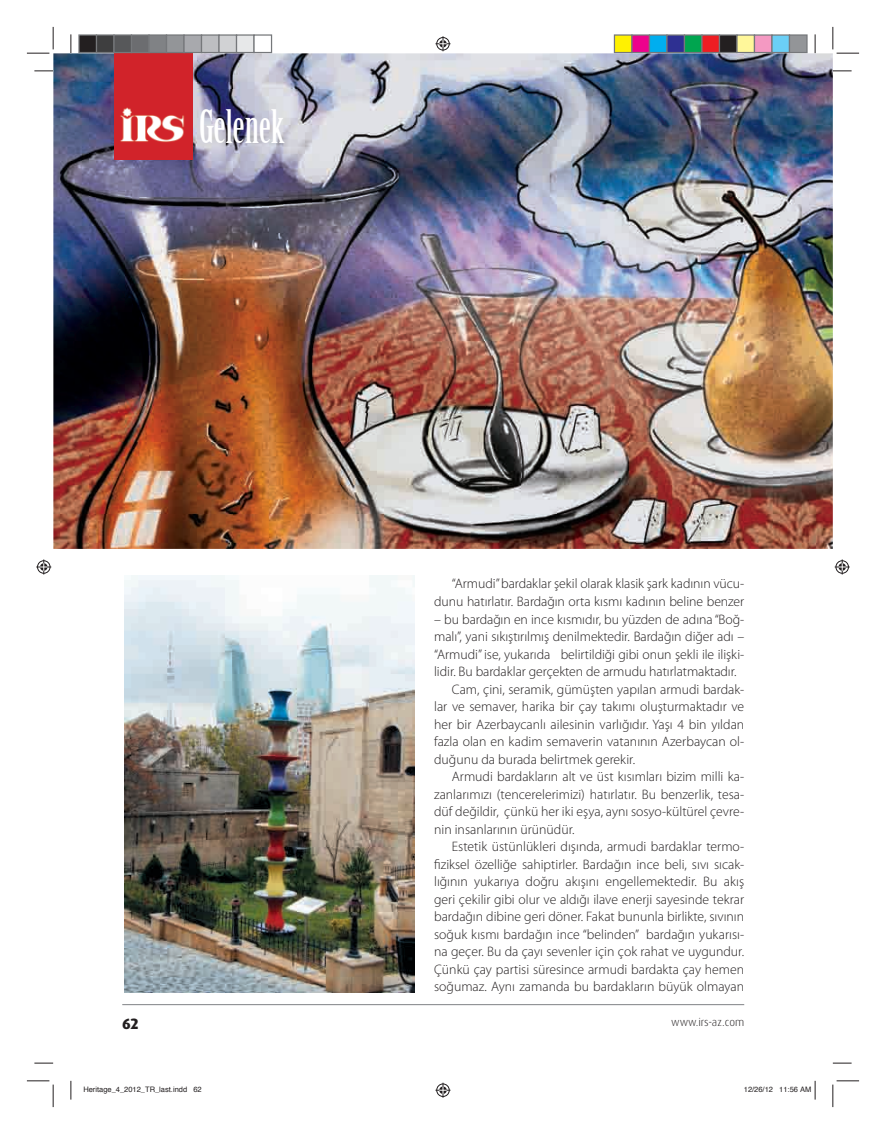
<style>
.page{position:relative;width:886px;height:1134px;background:#fff}
.page>*{position:absolute;margin:0;border:0;box-sizing:border-box;transform-origin:0 0}
.t1{font:45.12px "Birch Std";color:#fff}
.t2{font:800 15px "Dax Pro";color:#231f20}
.t3{font:300 13.75px/17.5px "Myriad Pro";color:#231f20;text-align:right}
.t4{font:300 11.25px "Dax Pro";color:#231f20}
.t5{font:7.5px "Helvetica";color:#231f20}
</style>
<div class="page">
<hr style="left:122px;top:1004px;width:622px;height:1px;background:#808285">
<img style="left:53px;top:53px;width:780px;height:496px">
<div style="left:114px;top:53px;width:78px;height:106px;background:#d1232a"></div>
<img style="left:120px;top:107px;width:65px;height:35px">
<img style="left:124px;top:575px;width:291px;height:417px">
<svg style="left:34px;top:70px;width:19px;height:2px"></svg>
<svg style="left:833px;top:70px;width:18px;height:2px"></svg>
<svg style="left:34px;top:1062px;width:19px;height:2px"></svg>
<svg style="left:833px;top:1062px;width:18px;height:2px"></svg>
<svg style="left:70px;top:34px;width:2px;height:19px"></svg>
<svg style="left:70px;top:1081px;width:2px;height:18px"></svg>
<svg style="left:814px;top:34px;width:2px;height:19px"></svg>
<svg style="left:27px;top:27px;width:27px;height:27px"></svg>
<svg style="left:27px;top:1080px;width:27px;height:27px"></svg>
<svg style="left:832px;top:27px;width:27px;height:27px"></svg>
<svg style="left:832px;top:1080px;width:27px;height:27px"></svg>
<svg style="left:435px;top:36px;width:15px;height:15px"></svg>
<svg style="left:435px;top:1083px;width:15px;height:15px"></svg>
<svg style="left:36px;top:559px;width:15px;height:15px"></svg>
<svg style="left:835px;top:559px;width:15px;height:15px"></svg>
<div style="left:79px;top:35px;width:17px;height:18px;background:#231f20"></div>
<div style="left:78px;top:34px;width:19px;height:19px;border:1px solid #76787b"></div>
<div style="left:96px;top:35px;width:18px;height:18px;background:#3e3e3f"></div>
<div style="left:96px;top:34px;width:19px;height:19px;border:1px solid #76787b"></div>
<div style="left:114px;top:35px;width:17px;height:18px;background:#57585a"></div>
<div style="left:113px;top:34px;width:19px;height:19px;border:1px solid #76787b"></div>
<div style="left:131px;top:35px;width:18px;height:18px;background:#6c6d70"></div>
<div style="left:131px;top:34px;width:19px;height:19px;border:1px solid #76787b"></div>
<div style="left:149px;top:35px;width:17px;height:18px;background:#808285"></div>
<div style="left:148px;top:34px;width:19px;height:19px;border:1px solid #76787b"></div>
<div style="left:166px;top:35px;width:18px;height:18px;background:#939598"></div>
<div style="left:166px;top:34px;width:19px;height:19px;border:1px solid #76787b"></div>
<div style="left:184px;top:35px;width:17px;height:18px;background:#a8a9ad"></div>
<div style="left:183px;top:34px;width:19px;height:19px;border:1px solid #76787b"></div>
<div style="left:201px;top:35px;width:18px;height:18px;background:#bdbec1"></div>
<div style="left:201px;top:34px;width:19px;height:19px;border:1px solid #76787b"></div>
<div style="left:219px;top:35px;width:17px;height:18px;background:#d1d2d4"></div>
<div style="left:218px;top:34px;width:19px;height:19px;border:1px solid #76787b"></div>
<div style="left:236px;top:35px;width:18px;height:18px;background:#e7e8e9"></div>
<div style="left:236px;top:34px;width:19px;height:19px;border:1px solid #76787b"></div>
<div style="left:253px;top:34px;width:19px;height:19px;border:1px solid #76787b"></div>
<div style="left:614px;top:35px;width:18px;height:18px;background:#fff101"></div>
<div style="left:614px;top:34px;width:18px;height:19px;border:1px solid #76787b"></div>
<div style="left:632px;top:35px;width:17px;height:18px;background:#ed028c"></div>
<div style="left:631px;top:34px;width:19px;height:19px;border:1px solid #76787b"></div>
<div style="left:649px;top:35px;width:18px;height:18px;background:#00aeef"></div>
<div style="left:649px;top:34px;width:18px;height:19px;border:1px solid #76787b"></div>
<div style="left:667px;top:35px;width:17px;height:18px;background:#2e3092"></div>
<div style="left:666px;top:34px;width:19px;height:19px;border:1px solid #76787b"></div>
<div style="left:684px;top:35px;width:18px;height:18px;background:#00a54f"></div>
<div style="left:684px;top:34px;width:18px;height:19px;border:1px solid #76787b"></div>
<div style="left:702px;top:35px;width:17px;height:18px;background:#ee1d23"></div>
<div style="left:701px;top:34px;width:19px;height:19px;border:1px solid #76787b"></div>
<div style="left:719px;top:35px;width:18px;height:18px;background:#231f20"></div>
<div style="left:719px;top:34px;width:18px;height:19px;border:1px solid #76787b"></div>
<div style="left:737px;top:35px;width:17px;height:18px;background:#fff79a"></div>
<div style="left:736px;top:34px;width:19px;height:19px;border:1px solid #76787b"></div>
<div style="left:754px;top:35px;width:18px;height:18px;background:#f499c2"></div>
<div style="left:754px;top:34px;width:18px;height:19px;border:1px solid #76787b"></div>
<div style="left:772px;top:35px;width:17px;height:18px;background:#6bcff6"></div>
<div style="left:771px;top:34px;width:19px;height:19px;border:1px solid #76787b"></div>
<div style="left:789px;top:35px;width:18px;height:18px;background:#939598"></div>
<div style="left:789px;top:34px;width:18px;height:19px;border:1px solid #76787b"></div>
<svg style="left:814px;top:1081px;width:2px;height:18px"></svg>
<h1 class="t1" style="left:199px;top:109px;width:87px">Gelenek</h1>
<p class="t3" style="left:434px;top:576px;width:312px">“Armudi” bardaklar şekil olarak klasik şark kadının vücu&shy;dunu hatırlatır. Bardağın orta kısmı kadının beline benzer</p>
<p class="t3" style="left:434px;top:611px;width:312px">– bu bardağın en ince kısmıdır, bu yüzden de adına “Boğ-</p>
<p class="t3" style="left:434px;top:629px;width:312px">malı”, yani sıkıştırılmış denilmektedir. Bardağın diğer adı –</p>
<p class="t3" style="left:434px;top:646px;width:312px">“Armudi” ise, yukarıda belirtildiği gibi onun şekli ile ilişki-</p>
<p class="t3" style="left:434px;top:664px;width:304px">lidir. Bu bardaklar gerçekten de armudu hatırlatmaktadır.</p>
<p class="t3" style="left:452px;top:681px;width:294px">Cam, çini, seramik, gümüşten yapılan armudi bardak-</p>
<p class="t3" style="left:434px;top:699px;width:312px">lar ve semaver, harika bir çay takımı oluşturmaktadır ve</p>
<p class="t3" style="left:434px;top:716px;width:312px">her bir Azerbaycanlı ailesinin varlığıdır. Yaşı 4 bin yıldan</p>
<p class="t3" style="left:434px;top:734px;width:312px">fazla olan en kadim semaverin vatanının Azerbaycan ol-</p>
<p class="t3" style="left:434px;top:751px;width:202px">duğunu da burada belirtmek gerekir.</p>
<p class="t3" style="left:452px;top:769px;width:294px">Armudi bardakların alt ve üst kısımları bizim milli ka-</p>
<p class="t3" style="left:434px;top:786px;width:312px">zanlarımızı (tencerelerimizi) hatırlatır. Bu benzerlik, tesa-</p>
<p class="t3" style="left:434px;top:804px;width:312px">düf değildir, çünkü her iki eşya, aynı sosyo-kültürel çevre-</p>
<p class="t3" style="left:434px;top:821px;width:142px">nin insanlarının ürünüdür.</p>
<p class="t3" style="left:452px;top:839px;width:294px">Estetik üstünlükleri dışında, armudi bardaklar termo-</p>
<p class="t3" style="left:434px;top:856px;width:312px">fiziksel özelliğe sahiptirler. Bardağın ince beli, sıvı sıcak-</p>
<p class="t3" style="left:434px;top:874px;width:312px">lığının yukarıya doğru akışını engellemektedir. Bu akış</p>
<p class="t3" style="left:434px;top:891px;width:312px">geri çekilir gibi olur ve aldığı ilave enerji sayesinde tekrar</p>
<p class="t3" style="left:434px;top:909px;width:312px">bardağın dibine geri döner. Fakat bununla birlikte, sıvının</p>
<p class="t3" style="left:434px;top:926px;width:311px">soğuk kısmı bardağın ince “belinden” bardağın yukarısı-</p>
<p class="t3" style="left:434px;top:944px;width:311px">na geçer. Bu da çayı sevenler için çok rahat ve uygundur.</p>
<p class="t3" style="left:434px;top:961px;width:312px">Çünkü çay partisi süresince armudi bardakta çay hemen</p>
<p class="t3" style="left:434px;top:979px;width:312px">soğumaz. Aynı zamanda bu bardakların büyük olmayan</p>
<p class="t2" style="left:122px;top:1017px;width:18px">62</p>
<p class="t4" style="left:671px;top:1017px;width:75px">www.irs-az.com</p>
<p class="t5" style="left:83px;top:1086px;width:120px">Heritage_4_2012_TR_last.indd 62</p>
<p class="t5" style="left:744px;top:1086px;width:69px">12/26/12 11:56 AM</p>
</div>
